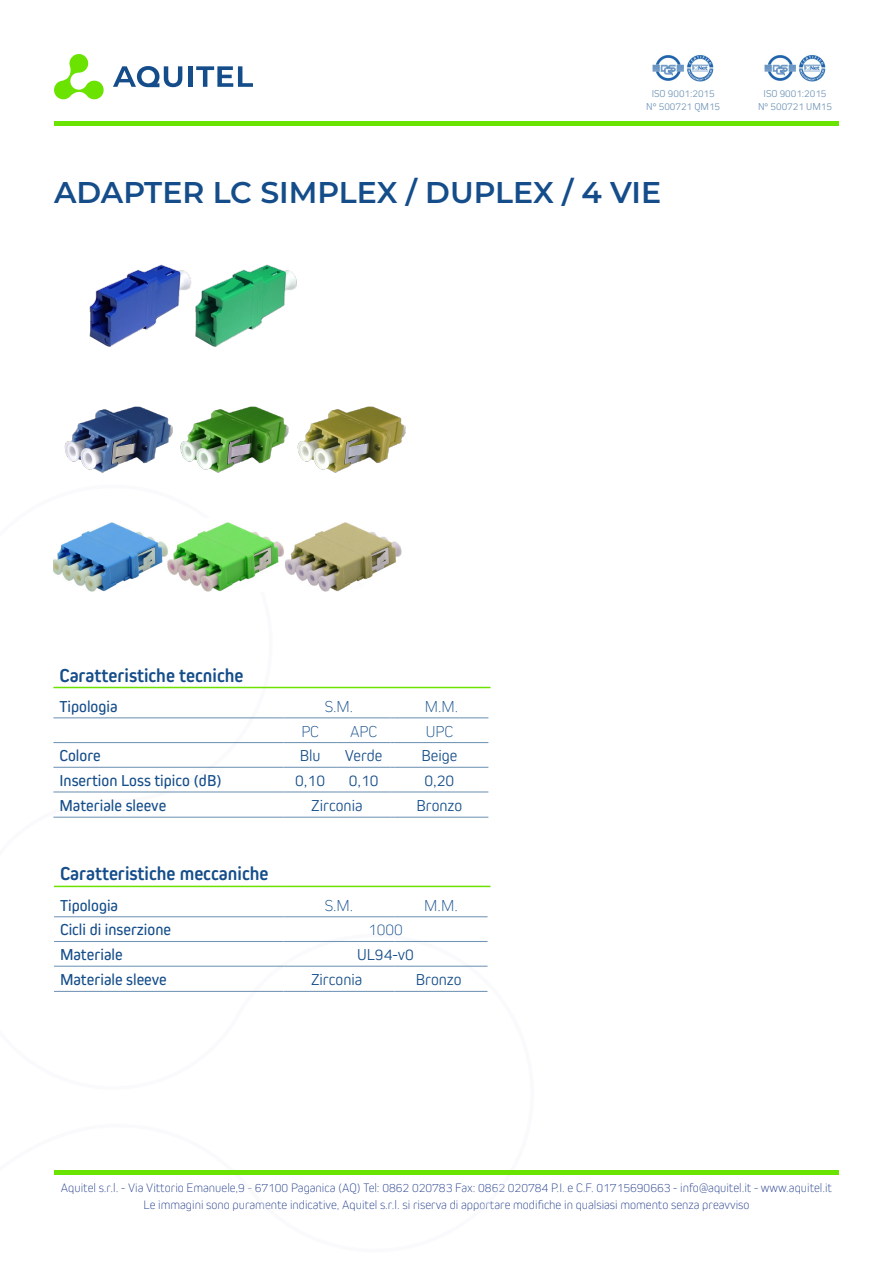
<style>
.page{position:relative;width:893px;height:1263px;background:#fff}
.page>*{position:absolute;margin:0;border:0;box-sizing:border-box;transform-origin:0 0}
.t1{font:600 30px "Montserrat";color:#144d8a}
.t2{font:700 19.5px "Kiro";color:#144d8a}
.t3{font:16.5px "Kiro";color:#144d8a}
.t4{font:300 16.5px "Kiro";color:#144d8a}
.t5{font:200 16.5px "Kiro";color:#144d8a}
.t6{font:200 12.75px/17.4px "Kiro";color:#253f8e;text-align:center}
.t7{font:300 10.5px/12.6px "Kiro";color:#7094b5;text-align:center}
</style>
<div class="page">
<img style="left:652px;top:55px;width:62px;height:27px">
<img style="left:764px;top:55px;width:62px;height:27px">
<svg style="left:53px;top:686px;width:481px;height:489px"></svg>
<hr style="left:54px;top:122px;width:784px;height:4px;background:#6be300">
<hr style="left:54px;top:1170px;width:785px;height:4px;background:#6be300">
<svg style="left:54px;top:54px;width:50px;height:46px"></svg>
<svg style="left:113px;top:66px;width:69px;height:21px"></svg>
<div style="left:188px;top:66px;width:5px;height:21px;background:#144d8a"></div>
<svg style="left:196px;top:66px;width:57px;height:21px"></svg>
<img style="left:53px;top:522px;width:349px;height:70px">
<img style="left:89px;top:264px;width:208px;height:83px">
<img style="left:64px;top:406px;width:342px;height:67px">
<hr style="left:53px;top:717px;width:230px;height:1px;background:#7094b5">
<hr style="left:283px;top:717px;width:54px;height:1px;background:#7094b5">
<hr style="left:337px;top:717px;width:53px;height:1px;background:#7094b5">
<hr style="left:395px;top:717px;width:93px;height:1px;background:#7094b5">
<hr style="left:53px;top:742px;width:230px;height:1px;background:#7094b5">
<hr style="left:283px;top:742px;width:54px;height:1px;background:#7094b5">
<hr style="left:337px;top:742px;width:53px;height:1px;background:#7094b5">
<hr style="left:395px;top:742px;width:93px;height:1px;background:#7094b5">
<hr style="left:53px;top:767px;width:230px;height:1px;background:#7094b5">
<hr style="left:283px;top:767px;width:54px;height:1px;background:#7094b5">
<hr style="left:337px;top:767px;width:53px;height:1px;background:#7094b5">
<hr style="left:395px;top:767px;width:93px;height:1px;background:#7094b5">
<hr style="left:53px;top:791px;width:230px;height:1px;background:#7094b5">
<hr style="left:283px;top:791px;width:54px;height:1px;background:#7094b5">
<hr style="left:337px;top:791px;width:53px;height:1px;background:#7094b5">
<hr style="left:395px;top:791px;width:93px;height:1px;background:#7094b5">
<hr style="left:53px;top:817px;width:230px;height:1px;background:#7094b5">
<hr style="left:283px;top:817px;width:54px;height:1px;background:#7094b5">
<hr style="left:337px;top:817px;width:53px;height:1px;background:#7094b5">
<hr style="left:395px;top:817px;width:93px;height:1px;background:#7094b5">
<hr style="left:53px;top:687px;width:231px;height:1px;background:#6be300">
<hr style="left:284px;top:687px;width:206px;height:1px;background:#6be300">
<hr style="left:54px;top:916px;width:229px;height:1px;background:#7094b5">
<hr style="left:283px;top:916px;width:107px;height:1px;background:#7094b5">
<hr style="left:394px;top:916px;width:94px;height:1px;background:#7094b5">
<hr style="left:54px;top:941px;width:229px;height:1px;background:#7094b5">
<hr style="left:283px;top:941px;width:107px;height:1px;background:#7094b5">
<hr style="left:394px;top:941px;width:94px;height:1px;background:#7094b5">
<hr style="left:54px;top:966px;width:229px;height:1px;background:#7094b5">
<hr style="left:283px;top:966px;width:107px;height:1px;background:#7094b5">
<hr style="left:394px;top:966px;width:94px;height:1px;background:#7094b5">
<hr style="left:54px;top:991px;width:229px;height:1px;background:#7094b5">
<hr style="left:283px;top:991px;width:107px;height:1px;background:#7094b5">
<hr style="left:394px;top:991px;width:94px;height:1px;background:#7094b5">
<hr style="left:54px;top:886px;width:230px;height:1px;background:#6be300">
<hr style="left:284px;top:886px;width:206px;height:1px;background:#6be300">
<p class="t7" style="left:646px;top:87px;width:75px">ISO 9001:2015<br>N° 500721 QM15</p>
<p class="t7" style="left:758px;top:87px;width:75px">ISO 9001:2015<br>N° 500721 UM15</p>
<p class="t1" style="left:54px;top:171px;width:609px">ADAPTER LC SIMPLEX / DUPLEX / 4 VIE</p>
<p class="t2" style="left:59px;top:664px;width:186px">Caratteristiche tecniche</p>
<p class="t3" style="left:59px;top:697px;width:60px">Tipologia</p>
<p class="t5" style="left:325px;top:697px;width:30px">S.M.</p>
<p class="t5" style="left:425px;top:697px;width:35px">M.M.</p>
<p class="t5" style="left:301px;top:721px;width:19px">PC</p>
<p class="t5" style="left:350px;top:721px;width:29px">APC</p>
<p class="t5" style="left:426px;top:721px;width:29px">UPC</p>
<p class="t3" style="left:59px;top:746px;width:43px">Colore</p>
<p class="t4" style="left:300px;top:746px;width:22px">Blu</p>
<p class="t4" style="left:345px;top:746px;width:39px">Verde</p>
<p class="t4" style="left:422px;top:746px;width:37px">Beige</p>
<p class="t3" style="left:59px;top:771px;width:164px">Insertion Loss tipico (dB)</p>
<p class="t4" style="left:295px;top:771px;width:31px">0,10</p>
<p class="t4" style="left:349px;top:771px;width:31px">0,10</p>
<p class="t4" style="left:425px;top:771px;width:31px">0,20</p>
<p class="t3" style="left:59px;top:796px;width:108px">Materiale sleeve</p>
<p class="t4" style="left:311px;top:796px;width:53px">Zirconia</p>
<p class="t4" style="left:416px;top:796px;width:47px">Bronzo</p>
<p class="t2" style="left:60px;top:862px;width:210px">Caratteristiche meccaniche</p>
<p class="t3" style="left:60px;top:896px;width:60px">Tipologia</p>
<p class="t5" style="left:325px;top:896px;width:30px">S.M.</p>
<p class="t5" style="left:424px;top:896px;width:35px">M.M.</p>
<p class="t3" style="left:60px;top:920px;width:113px">Cicli di inserzione</p>
<p class="t5" style="left:368px;top:920px;width:36px">1000</p>
<p class="t3" style="left:60px;top:945px;width:64px">Materiale</p>
<p class="t4" style="left:357px;top:945px;width:58px">UL94-v0</p>
<p class="t3" style="left:60px;top:970px;width:108px">Materiale sleeve</p>
<p class="t4" style="left:311px;top:970px;width:53px">Zirconia</p>
<p class="t4" style="left:416px;top:970px;width:47px">Bronzo</p>
<p class="t6" style="left:61px;top:1178px;width:773px">Aquitel s.r.l. - Via Vittorio Emanuele,9 - 67100 Paganica (AQ) Tel: 0862 020783 Fax: 0862 020784 P.I. e C.F. 01715690663 - info@aquitel.it - www.aquitel.it<br>Le immagini sono puramente indicative, Aquitel s.r.l. si riserva di apportare modifiche in qualsiasi momento senza preavviso</p>
</div>
